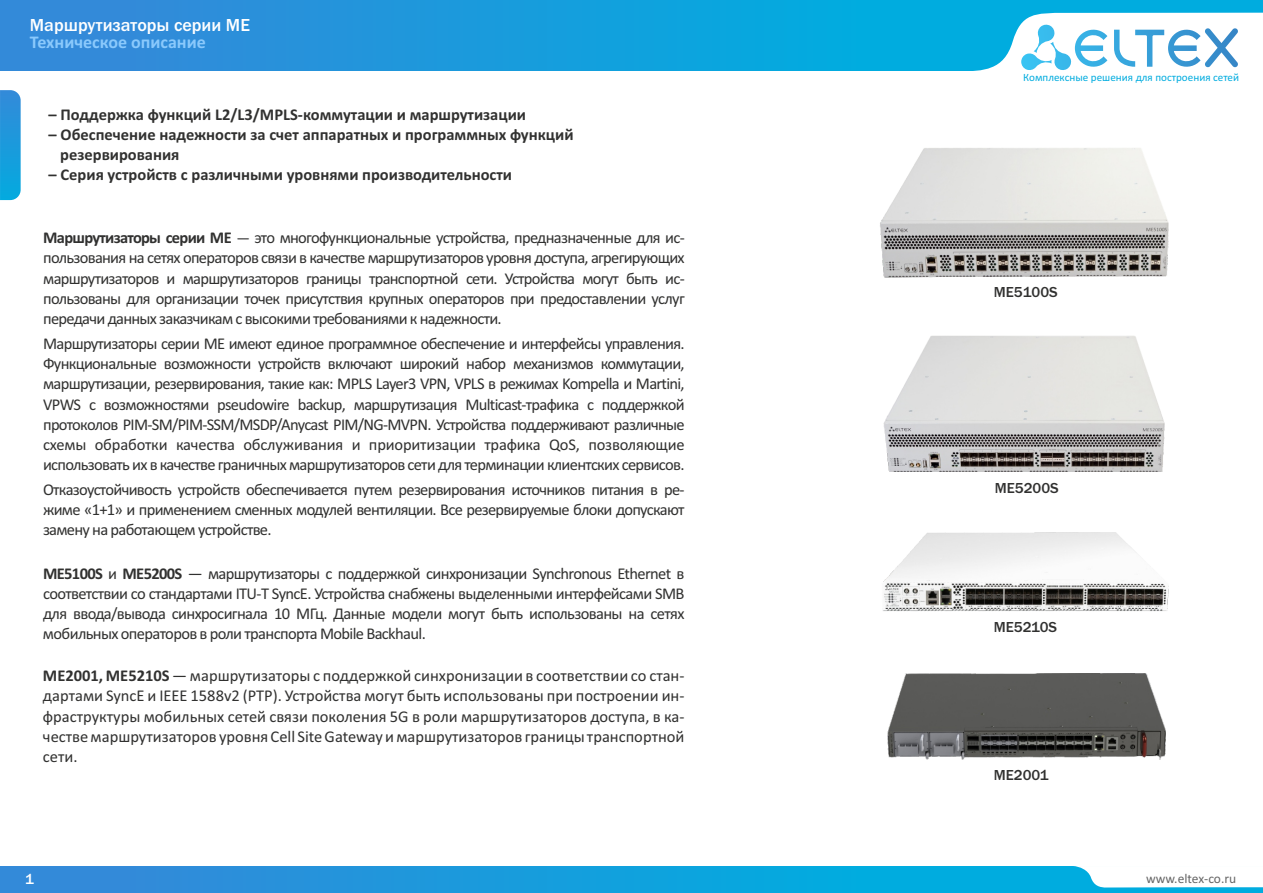
<style>
.page{position:relative;width:1263px;height:893px;background:#fff}
.page>*{position:absolute;margin:0;border:0;box-sizing:border-box;transform-origin:0 0}
.t1{font:500 18px "Franklin Gothic";color:#fff}
.t2{font:700 18px "Calibri";color:#8ac9fc}
.t3{font:16.5px/20.1px "Calibri";letter-spacing:-.045em;color:#313130;text-align:justify}
.t4{font:700 16.5px/20.1px "Calibri";color:#313130}
.t5{font:500 15px "Franklin Gothic";color:#313130}
.t6{font:500 15px "Franklin Gothic";color:#fff}
.t7{font:13.5px "Calibri";color:#666}
.t8{font:11.1px "Calibri";color:#00acdf}
.s1{font-weight:700}
.s2{font-size:15px}
</style>
<div class="page">
<div style="left:0;top:0;width:1263px;height:70px;background:linear-gradient(to right,#3289d9,#00b6e1)"></div>
<svg style="left:959px;top:13px;width:304px;height:58px"></svg>
<div style="left:0;top:866px;width:1263px;height:27px;background:linear-gradient(to right,#3489d9,#00b4e0)"></div>
<svg style="left:1073px;top:866px;width:190px;height:22px"></svg>
<svg style="left:0;top:90px;width:21px;height:110px;background:#239ddd"></svg>
<img style="left:883px;top:335px;width:282px;height:127px">
<img style="left:880px;top:148px;width:289px;height:130px">
<img style="left:883px;top:462px;width:286px;height:149px">
<img style="left:887px;top:674px;width:278px;height:85px">
<p class="t1" style="left:30px;top:19px;width:222px">Маршрутизаторы серии ME</p>
<p class="t2" style="left:30px;top:35px;width:177px">Техническое описание</p>
<p class="t4" style="left:49px;top:105px;width:479px">– Поддержка функций L2/L3/MPLS-коммутации и маршрутизации</p>
<p class="t4" style="left:60px;top:126px;width:515px;text-indent:-12px">– Обеспечение надежности за счет аппаратных и программных функций резервирования</p>
<p class="t4" style="left:49px;top:166px;width:465px">– Серия устройств с различными уровнями производительности</p>
<p class="t3" style="left:43px;top:229px;width:643px"><span class="s1">Маршрутизаторы серии MЕ</span> <span class="s2">—</span> это многофункциональные уcтройства, предназначенные для ис&shy;пользования на сетях операторов связи в качестве маршрутизаторов уровня доступа, агрегирующих маршрутизаторов и маршрутизаторов границы транспортной сети. Устройства могут быть ис&shy;пользованы для организации точек присутствия крупных операторов при предоставлении услуг передачи данных заказчикам с высокими требованиями к надежности.</p>
<p class="t3" style="left:43px;top:335px;width:643px">Маршрутизаторы серии MЕ имеют единое программное обеспечение и интерфейсы управления.<br>Функциональные возможности устройств включают широкий набор механизмов коммутации, маршрутизации, резервирования, такие как: MPLS Layer3 VPN, VPLS в режимах Kompella и Martini, VPWS с возможностями pseudowire backup, маршрутизация Multicast-трафика с поддержкой протоколов PIM-SM/PIM-SSM/MSDP/Anycast PIM/NG-MVPN. Устройства поддерживают различные схемы обработки качества обслуживания и приоритизации трафика QoS, позволяющие использовать их в качестве граничных маршрутизаторов сети для терминации клиентских сервисов.</p>
<p class="t3" style="left:43px;top:481px;width:643px">Отказоустойчивость устройств обеспечивается путем резервирования источников питания в ре&shy;жиме «1+1» и применением сменных модулей вентиляции. Все резервируемые блоки допускают замену на работающем устройстве.</p>
<p class="t3" style="left:43px;top:565px;width:643px"><span class="s1">ME5100S</span> и <span class="s1">ME5200S</span> — маршрутизаторы с поддержкой синхронизации Synchronous Ethernet в соответствии со стандартами ITU-T SyncE. Устройства снабжены выделенными интерфейсами SMB для ввода/вывода синхросигнала 10 МГц. Данные модели могут быть использованы на сетях мобильных операторов в роли транспорта Mobile Backhaul.</p>
<p class="t3" style="left:43px;top:667px;width:643px"><span class="s1">ME2001, ME5210S</span> — маршрутизаторы с поддержкой синхронизации в соответствии со стан&shy;дартами SyncE и IEEE 1588v2 (PTP). Устройства могут быть использованы при построении ин&shy;фраструктуры мобильных сетей связи поколения 5G в роли маршрутизаторов доступа, в ка&shy;честве маршрутизаторов уровня Cell Site Gateway и маршрутизаторов границы транспортной сети.</p>
<p class="t8" style="left:1023px;top:73px;width:217px">Комплексные решения для построения сетей</p>
<p class="t5" style="left:994px;top:286px;width:65px">МЕ5100S</p>
<p class="t5" style="left:995px;top:482px;width:65px">МЕ5200S</p>
<p class="t5" style="left:994px;top:621px;width:65px">МЕ5210S</p>
<p class="t5" style="left:994px;top:769px;width:56px">МЕ2001</p>
<p class="t6" style="left:25px;top:874px;width:10px">1</p>
<p class="t7" style="left:1146px;top:873px;width:92px">www.eltex-co.ru</p>
</div>
